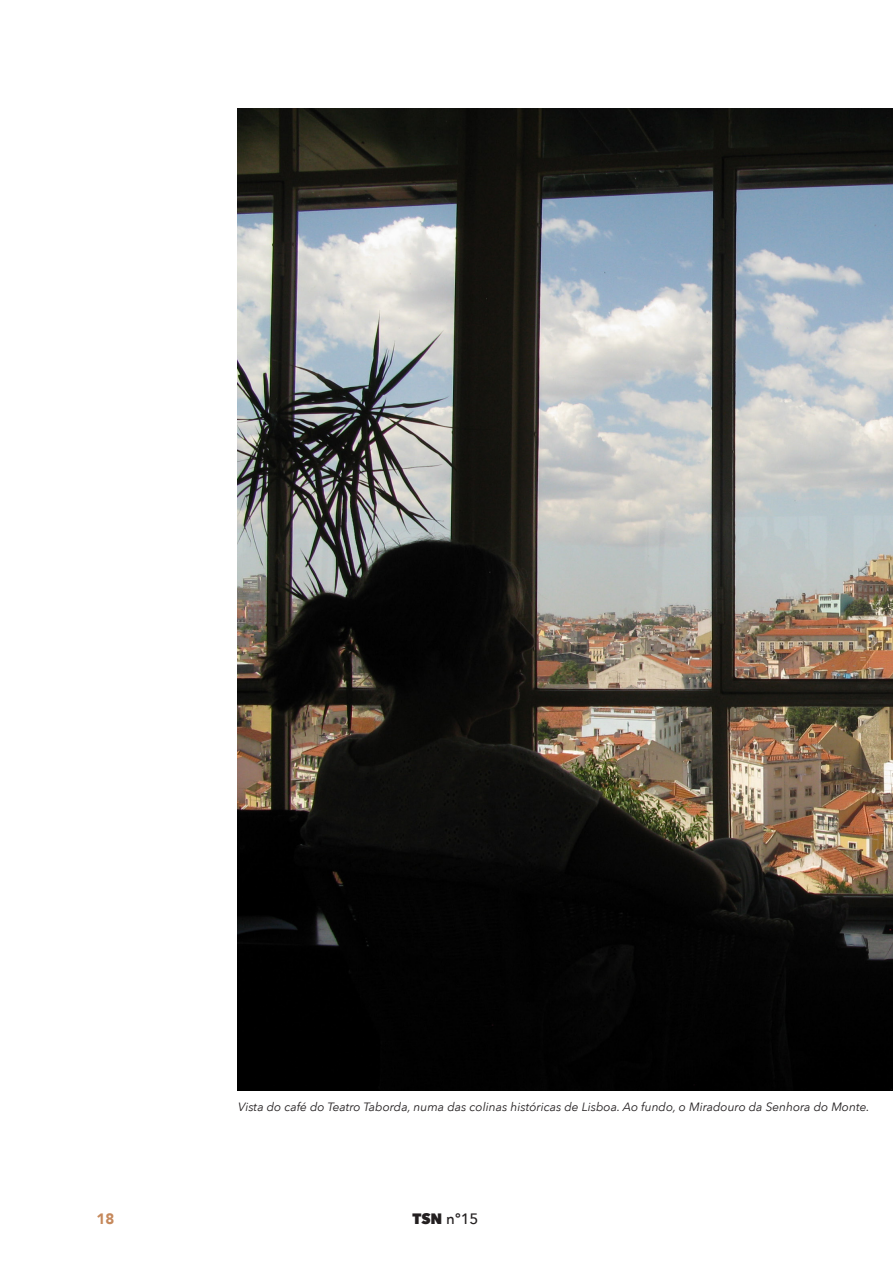
<style>
.page{position:relative;width:893px;height:1263px;background:#fff}
.page>*{position:absolute;margin:0;border:0;box-sizing:border-box;transform-origin:0 0}
.t1{font:500 15px "Avenir Next";color:#231f20}
.t2{font:900 15px "Avenir";color:#c6895c}
.t3{font:italic 12px "Avenir Next";color:#231f20}
.s1{font-weight:800}
</style>
<div class="page">
<img style="left:238px;top:108px;width:655px;height:982px">
<p class="t3" style="left:238px;top:1097px;width:633px">Vista do café do Teatro Taborda, numa das colinas históricas de Lisboa. Ao fundo, o Miradouro da Senhora do Monte.</p>
<p class="t2" style="left:97px;top:1206px;width:19px">18</p>
<p class="t1" style="left:412px;top:1206px;width:68px"><span class="s1">TSN</span> nº15</p>
</div>
